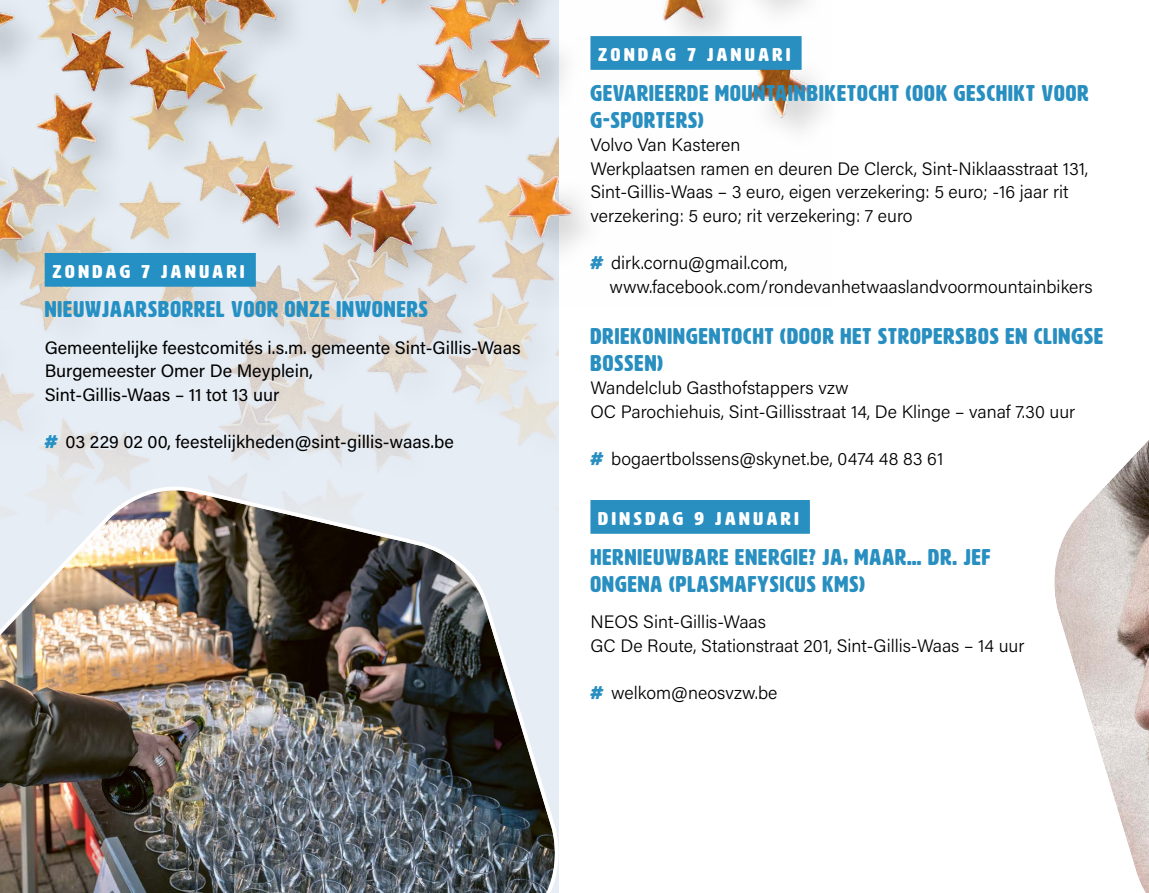
<style>
.page{position:relative;width:1149px;height:893px;background:#fff}
.page>*{position:absolute;margin:0;border:0;box-sizing:border-box;transform-origin:0 0}
.t1{font:22.5px/27px "HWT Artz";letter-spacing:.05em;color:#288fc0}
.t2{font:22.5px "HWT Artz";letter-spacing:.05em;color:#2590c3}
.t3{font:18.22px "HWT Artz";letter-spacing:.18em;color:#fff;scale:1.11 1}
.t4{font:300 18px/23.6px "Acumin Pro";color:#000}
.t5{font:18px/23.6px "Acumin Pro";color:#000}
.s1{font-family:"HWT Artz";color:#2590c3}
.s2{font-family:"HWT Artz";font-weight:400;color:#288fc0}
</style>
<div class="page">
<svg style="left:1054px;top:441px;width:94px;height:452px"></svg>
<img style="left:0;top:309px;width:558px;height:165px">
<img style="left:0;top:0;width:825px;height:309px">
<img style="left:0;top:474px;width:559px;height:419px">
<div style="left:45px;top:253px;width:211px;height:34px;background:#2590c3"></div>
<div style="left:590px;top:36px;width:211px;height:34px;background:#288fc0"></div>
<div style="left:590px;top:500px;width:219px;height:34px;background:#288fc0"></div>
<p class="t3" style="left:52px;top:262px;width:174px">ZONDAG 7 JANUARI</p>
<p class="t2" style="left:45px;top:298px;width:384px">NIEUWJAARSBORREL VOOR ONZE INWONERS</p>
<p class="t5" style="left:45px;top:335px;width:477px">Gemeentelijke feestcomités i.s.m. gemeente Sint-Gillis-Waas<br>Burgemeester Omer De Meyplein,<br>Sint-Gillis-Waas – 11 tot 13 uur</p>
<p class="t5" style="left:45px;top:429px;width:411px"><span class="s1">#</span> 03 229 02 00, feestelijkheden@sint-gillis-waas.be</p>
<p class="t3" style="left:598px;top:45px;width:174px">ZONDAG 7 JANUARI</p>
<p class="t1" style="left:590px;top:79px;width:499px">GEVARIEERDE MOUNTAINBIKETOCHT (OOK GESCHIKT VOOR<br>G-SPORTERS)</p>
<p class="t4" style="left:590px;top:132px;width:499px">Volvo Van Kasteren<br>Werkplaatsen ramen en deuren De Clerck, Sint-Niklaasstraat 131, Sint-Gillis-Waas – 3 euro, eigen verzekering: 5 euro; -16 jaar rit verzekering: 5 euro; rit verzekering: 7 euro</p>
<p class="t4" style="left:609px;top:251px;width:484px;text-indent:-19px"><span class="s2">#</span> dirk.cornu@gmail.com, www.facebook.com/rondevanhetwaaslandvoormountainbikers</p>
<p class="t1" style="left:590px;top:322px;width:514px">DRIEKONINGENTOCHT (DOOR HET STROPERSBOS EN CLINGSE<br>BOSSEN)</p>
<p class="t4" style="left:590px;top:375px;width:486px">Wandelclub Gasthofstappers vzw<br>OC Parochiehuis, Sint-Gillisstraat 14, De Klinge – vanaf 7.30 uur</p>
<p class="t4" style="left:590px;top:446px;width:354px"><span class="s2">#</span> bogaertbolssens@skynet.be, 0474 48 83 61</p>
<p class="t3" style="left:598px;top:509px;width:182px">DINSDAG 9 JANUARI</p>
<p class="t1" style="left:590px;top:543px;width:401px">HERNIEUWBARE ENERGIE? JA, MAAR… DR. JEF<br>ONGENA (PLASMAFYSICUS KMS)</p>
<p class="t4" style="left:590px;top:609px;width:435px">NEOS Sint-Gillis-Waas<br>GC De Route, Stationstraat 201, Sint-Gillis-Waas – 14 uur</p>
<p class="t4" style="left:590px;top:680px;width:188px"><span class="s2">#</span> welkom@neosvzw.be</p>
</div>
